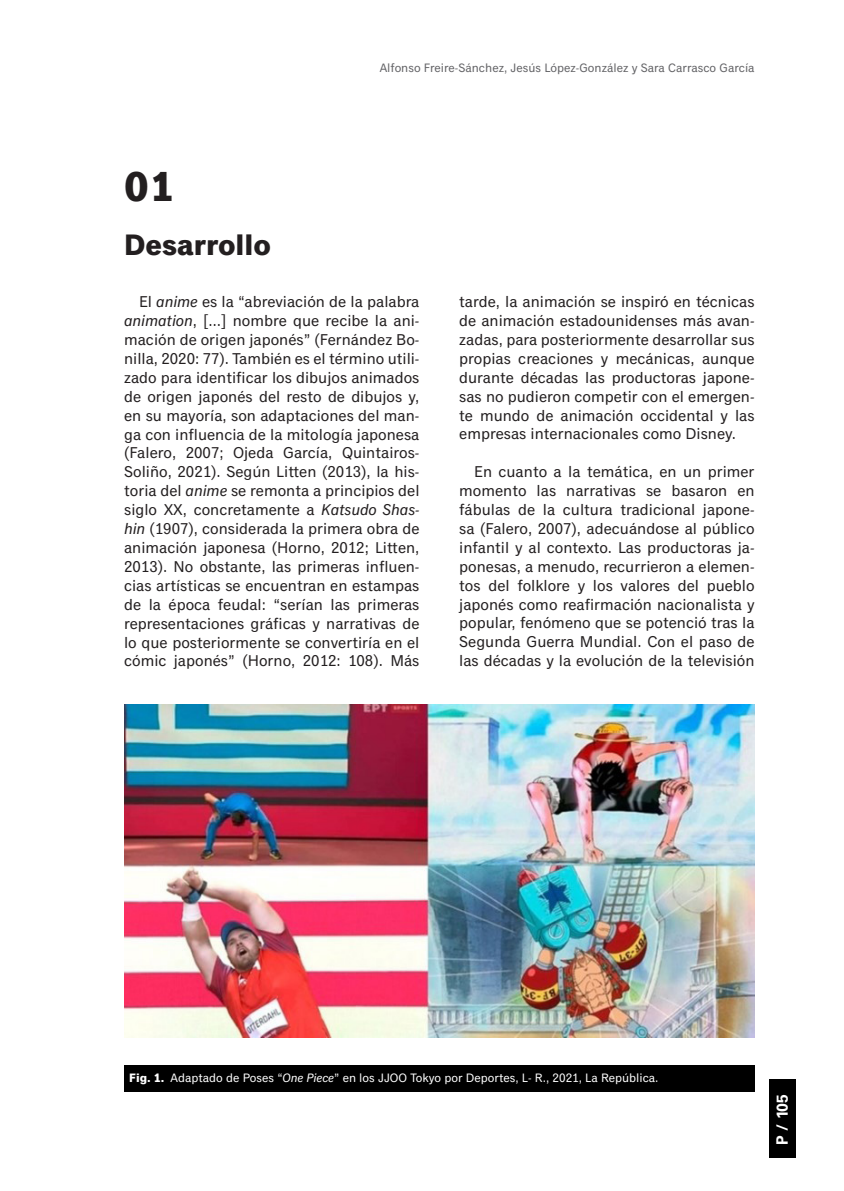
<style>
.page{position:relative;width:844px;height:1191px;background:#fff}
.page>*{position:absolute;margin:0;border:0;box-sizing:border-box;transform-origin:0 0}
.t1{font:700 42px "Classic Grotesque Pro";color:#231f20}
.t2{font:700 29.75px "Classic Grotesque Pro";color:#231f20}
.Estilo_de_párrafo_1{font:15.75px/18.9px "Classic Grotesque Pro";color:#231f20;text-align:justify}
.t3{font:700 15.75px "Univers LT Std";color:#fff}
.t4{font:12.25px "Classic Grotesque Pro";color:#fff}
.t5{font:12.25px "Classic Grotesque Pro";color:#636366}
.s1{font-style:italic}
.s2{font-weight:700}
</style>
<div class="page">
<div style="left:768px;top:1079px;width:27px;height:78px;background:#000"></div>
<img style="left:124px;top:704px;width:630px;height:333px">
<div style="left:124px;top:1065px;width:630px;height:27px;background:#000"></div>
<p class="t1" style="left:124px;top:163px;width:51px">01</p>
<p class="t2" style="left:124px;top:228px;width:148px">Desarrollo</p>
<p class="t5" style="left:379px;top:61px;width:376px">Alfonso Freire-Sánchez, Jesús López-González y Sara Carrasco García</p>
<p class="Estilo_de_párrafo_1" style="left:124px;top:293px;width:297px;text-indent:15px">El <span class="s1">anime</span> es la “abreviación de la palabra <span class="s1">animation</span>, […] nombre que recibe la ani&shy;mación de origen japonés” (Fernández Bo&shy;nilla, 2020: 77). También es el término utili&shy;zado para identificar los dibujos animados de origen japonés del resto de dibujos y, en su mayoría, son adaptaciones del man&shy;ga con influencia de la mitología japonesa (Falero, 2007; Ojeda García, Quintairos-Soliño, 2021). Según Litten (2013), la his&shy;toria del <span class="s1">anime</span> se remonta a principios del siglo XX, concretamente a <span class="s1">Katsudo Shas&shy;hin</span> (1907), considerada la primera obra de animación japonesa (Horno, 2012; Litten, 2013). No obstante, las primeras influen&shy;cias artísticas se encuentran en estampas de la época feudal: “serían las primeras representaciones gráficas y narrativas de lo que posteriormente se convertiría en el cómic japonés” (Horno, 2012: 108). Más</p>
<p class="Estilo_de_párrafo_1" style="left:459px;top:293px;width:297px">tarde, la animación se inspiró en técnicas de animación estadounidenses más avan&shy;zadas, para posteriormente desarrollar sus propias creaciones y mecánicas, aunque durante décadas las productoras japone&shy;sas no pudieron competir con el emergen&shy;te mundo de animación occidental y las empresas internacionales como Disney.</p>
<p class="Estilo_de_párrafo_1" style="left:459px;top:463px;width:297px;text-indent:15px">En cuanto a la temática, en un primer momento las narrativas se basaron en fábulas de la cultura tradicional japone&shy;sa (Falero, 2007), adecuándose al público infantil y al contexto. Las productoras ja&shy;ponesas, a menudo, recurrieron a elemen&shy;tos del folklore y los valores del pueblo japonés como reafirmación nacionalista y popular, fenómeno que se potenció tras la Segunda Guerra Mundial. Con el paso de las décadas y la evolución de la televisión</p>
<p class="t4" style="left:129px;top:1071px;width:530px"><span class="s2">Fig. 1.</span> Adaptado de Poses “<span class="s1">One Piece</span>” en los JJOO Tokyo por Deportes, L- R., 2021, La República.</p>
<p class="t3" style="left:772px;top:1144px;width:52px;rotate:-90deg">P / 105</p>
</div>
